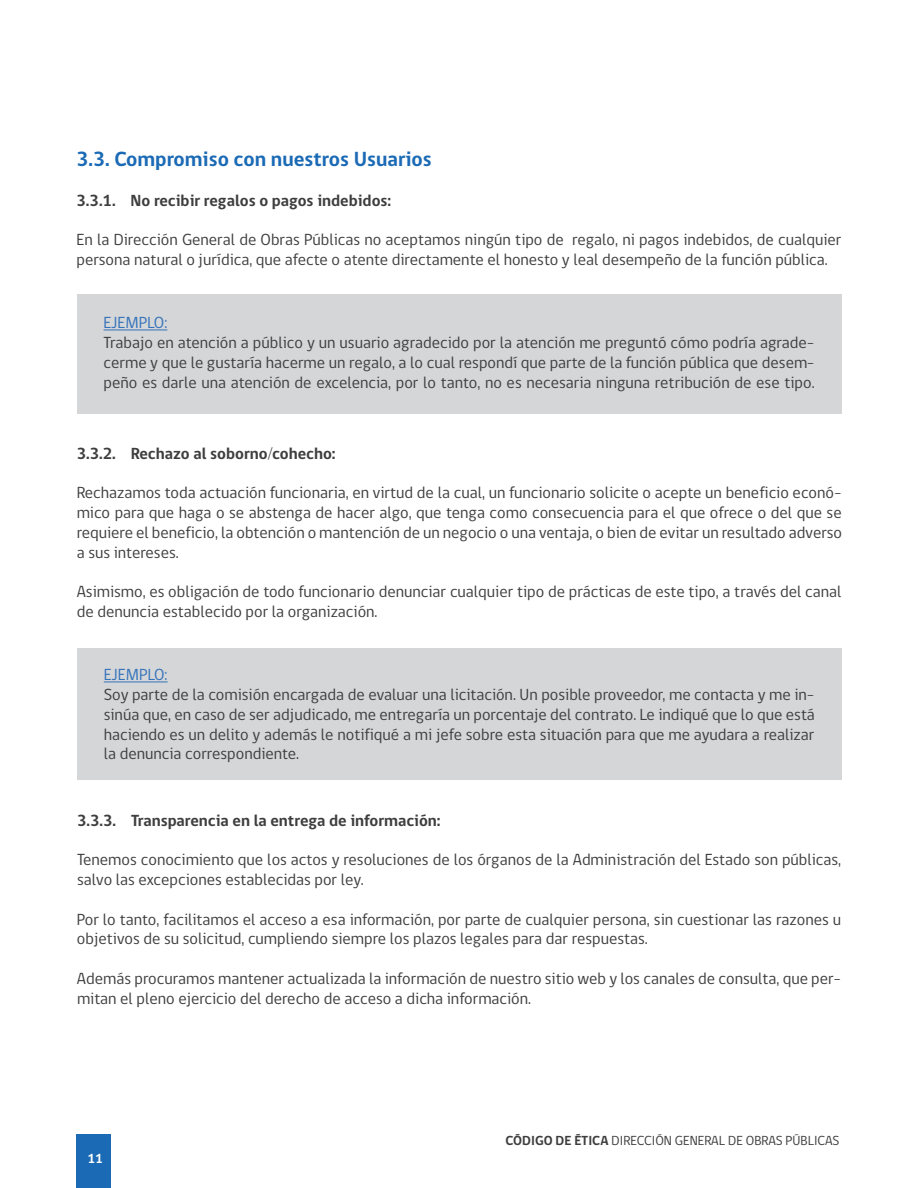
<style>
.page{position:relative;width:918px;height:1188px;background:#fff}
.page>*{position:absolute;margin:0;border:0;box-sizing:border-box;transform-origin:0 0}
.t1{font:700 21px "gob CL";color:#1b6ab5}
.t2{font:16.5px/19.8px "gob CL";color:#3e3e3f}
.t3{font:700 16.5px "gob CL";color:#3e3e3f}
.t4{font:16.5px "gob CL";color:#3473ba}
.t5{font:13.5px "gob CL";color:#3e3e3f}
.t6{font:700 13.5px "gob CL";color:#fff}
.s1{font-weight:700}
</style>
<div class="page">
<div style="left:77px;top:1135px;width:34px;height:53px;background:#1b6ab5"></div>
<div style="left:77px;top:295px;width:764px;height:119px;background:#d5d6d8"></div>
<hr style="left:104px;top:330px;width:63px;height:1px;background:#3473ba">
<div style="left:77px;top:648px;width:764px;height:132px;background:#d5d6d8"></div>
<hr style="left:104px;top:682px;width:64px;height:1px;background:#3473ba">
<p class="t1" style="left:77px;top:145px;width:357px">3.3. Compromiso con nuestros Usuarios</p>
<p class="t3" style="left:77px;top:189px;width:316px">3.3.1. No recibir regalos o pagos indebidos:</p>
<p class="t2" style="left:77px;top:230px;width:766px">En la Dirección General de Obras Públicas no aceptamos ningún tipo de regalo, ni pagos indebidos, de cualquier persona natural o jurídica, que afecte o atente directamente el honesto y leal desempeño de la función pública.</p>
<p class="t4" style="left:104px;top:312px;width:65px">EJEMPLO:</p>
<p class="t2" style="left:104px;top:333px;width:713px;text-align:justify">Trabajo en atención a público y un usuario agradecido por la atención me preguntó cómo podría agrade&shy;cerme y que le gustaría hacerme un regalo, a lo cual respondí que parte de la función pública que desem&shy;peño es darle una atención de excelencia, por lo tanto, no es necesaria ninguna retribución de ese tipo.</p>
<p class="t3" style="left:77px;top:442px;width:261px">3.3.2. Rechazo al soborno/cohecho:</p>
<p class="t2" style="left:77px;top:483px;width:767px;text-align:justify">Rechazamos toda actuación funcionaria, en virtud de la cual, un funcionario solicite o acepte un beneficio econó&shy;mico para que haga o se abstenga de hacer algo, que tenga como consecuencia para el que ofrece o del que se requiere el beneficio, la obtención o mantención de un negocio o una ventaja, o bien de evitar un resultado adverso a sus intereses.</p>
<p class="t2" style="left:77px;top:582px;width:766px">Asimismo, es obligación de todo funcionario denunciar cualquier tipo de prácticas de este tipo, a través del canal de denuncia establecido por la organización.</p>
<p class="t4" style="left:104px;top:664px;width:65px">EJEMPLO:</p>
<p class="t2" style="left:104px;top:685px;width:713px;text-align:justify">Soy parte de la comisión encargada de evaluar una licitación. Un posible proveedor, me contacta y me in&shy;sinúa que, en caso de ser adjudicado, me entregaría un porcentaje del contrato. Le indiqué que lo que está haciendo es un delito y además le notifiqué a mi jefe sobre esta situación para que me ayudara a realizar la denuncia correspondiente.</p>
<p class="t3" style="left:77px;top:809px;width:365px">3.3.3. Transparencia en la entrega de información:</p>
<p class="t2" style="left:77px;top:850px;width:766px">Tenemos conocimiento que los actos y resoluciones de los órganos de la Administración del Estado son públicas, salvo las excepciones establecidas por ley.</p>
<p class="t2" style="left:77px;top:910px;width:766px">Por lo tanto, facilitamos el acceso a esa información, por parte de cualquier persona, sin cuestionar las razones u objetivos de su solicitud, cumpliendo siempre los plazos legales para dar respuestas.</p>
<p class="t2" style="left:77px;top:969px;width:766px">Además procuramos mantener actualizada la información de nuestro sitio web y los canales de consulta, que per&shy;mitan el pleno ejercicio del derecho de acceso a dicha información.</p>
<p class="t6" style="left:87px;top:1149px;width:17px">11</p>
<p class="t5" style="left:505px;top:1131px;width:336px"><span class="s1">CÓDIGO DE ÉTICA</span> DIRECCIÓN GENERAL DE OBRAS PÚBLICAS</p>
</div>
